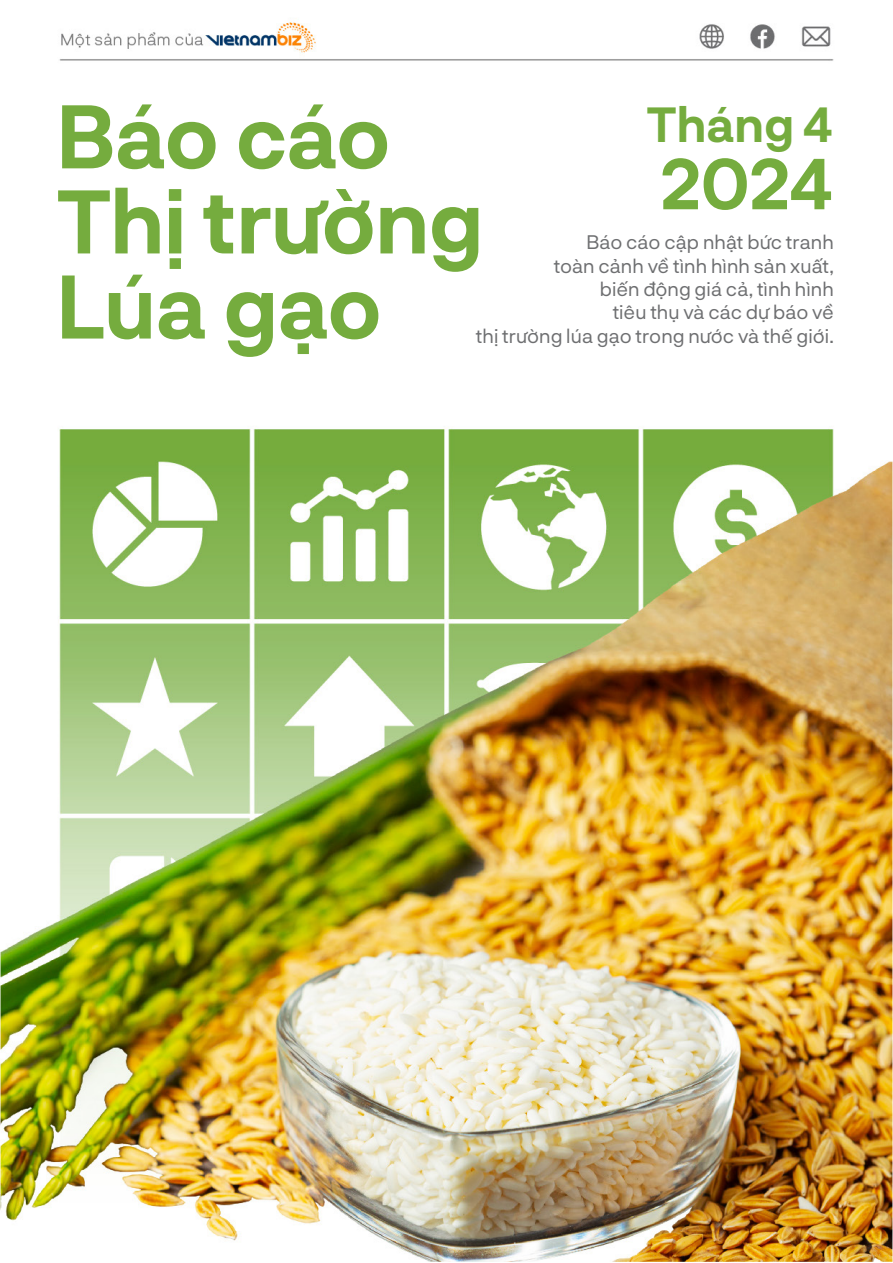
<style>
.page{position:relative;width:893px;height:1263px;background:#fff}
.page>*{position:absolute;margin:0;border:0;box-sizing:border-box;transform-origin:0 0}
.t1{font:700 87.6px/85.1px "Neurial Grotesk";letter-spacing:-.01em;color:#75ac3e}
.t2{font:700 70.05px "Neurial Grotesk";color:#75ac3e}
.t3{font:700 48px "Neurial Grotesk";color:#75ac3e}
.t4{font:19.5px/23.4px "Neurial Grotesk";letter-spacing:.005em;color:#6e6f71;text-align:right}
</style>
<div class="page">
<img style="left:0;top:22px;width:893px;height:1240px">
<h1 class="t1" style="left:56px;top:88px;width:429px">Báo cáo<br>Thị trường<br>Lúa gạo</h1>
<h3 class="t3" style="left:647px;top:88px;width:187px">Tháng 4</h3>
<h2 class="t2" style="left:661px;top:130px;width:173px">2024</h2>
<p class="t4" style="left:476px;top:229px;width:360px">Báo cáo cập nhật bức tranh<br>toàn cảnh về tình hình sản xuất,<br>biến động giá cả, tình hình<br>tiêu thụ và các dự báo về<br>thị trường lúa gạo trong nước và thế giới.</p>
</div>
